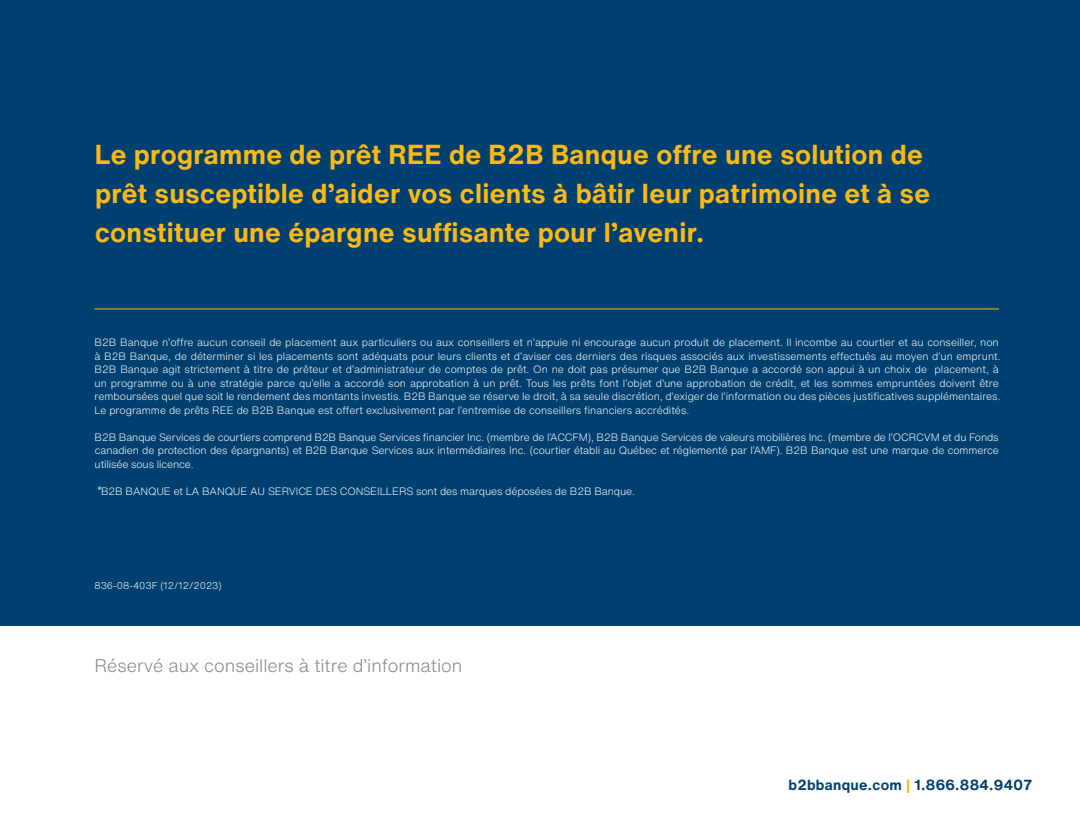
<style>
.page{position:relative;width:1080px;height:837px;background:#fff}
.page>*{position:absolute;margin:0;border:0;box-sizing:border-box;transform-origin:0 0}
.t1{font:700 27px/39px "Helvetica Now Text";letter-spacing:.01em;color:#fdb812}
.t2{font:300 18px "Helvetica Now Text";color:#828487}
.t3{font:700 14.4px "Helvetica Now Text";letter-spacing:.02em;color:#004070}
.t4{font:300 10.5px/13.5px "Helvetica Now Text";color:#fff}
.t5{font:300 9.75px "Helvetica Now Text";color:#fff}
.s1{color:#fdb812}
</style>
<div class="page">
<div style="left:0;top:0;width:1080px;height:626px;background:#004070"></div>
<hr style="left:94px;top:309px;width:905px;height:1px;background:#fdb812">
<h1 class="t1" style="left:95px;top:134px;width:837px">Le programme de prêt REE de B2B Banque offre une solution de prêt susceptible d’aider vos clients à bâtir leur patrimoine et à se constituer une épargne suffisante pour l’avenir.</h1>
<p class="t4" style="left:95px;top:335px;width:908px">B2B Banque n’offre aucun conseil de placement aux particuliers ou aux conseillers et n’appuie ni encourage aucun produit de placement. Il incombe au courtier et au conseiller, non à B2B Banque, de déterminer si les placements sont adéquats pour leurs clients et d’aviser ces derniers des risques associés aux investissements effectués au moyen d’un emprunt.<br>B2B Banque agit strictement à titre de prêteur et d’administrateur de comptes de prêt. On ne doit pas présumer que B2B Banque a accordé son appui à un choix de placement, à un programme ou à une stratégie parce qu’elle a accordé son approbation à un prêt. Tous les prêts font l’objet d’une approbation de crédit, et les sommes empruntées doivent être remboursées quel que soit le rendement des montants investis. B2B Banque se réserve le droit, à sa seule discrétion, d’exiger de l’information ou des pièces justificatives supplémentaires.<br>Le programme de prêts REE de B2B Banque est offert exclusivement par l’entremise de conseillers financiers accrédités.</p>
<p class="t4" style="left:95px;top:430px;width:906px;text-align:justify">B2B Banque Services de courtiers comprend B2B Banque Services financier Inc. (membre de l’ACCFM), B2B Banque Services de valeurs mobilières Inc. (membre de l’OCRCVM et du Fonds canadien de protection des épargnants) et B2B Banque Services aux intermédiaires Inc. (courtier établi au Québec et réglementé par l’AMF). B2B Banque est une marque de commerce utilisée sous licence.</p>
<p class="t4" style="left:97px;top:484px;width:539px"><sup>®</sup>B2B BANQUE et LA BANQUE AU SERVICE DES CONSEILLERS sont des marques déposées de B2B Banque.</p>
<p class="t5" style="left:95px;top:578px;width:129px">836-08-403F (12/12/2023)</p>
<h2 class="t2" style="left:94px;top:652px;width:370px">Réservé aux conseillers à titre d’information</h2>
<h3 class="t3" style="left:789px;top:774px;width:246px">b2bbanque.com <span class="s1">|</span> 1.866.884.9407</h3>
</div>
